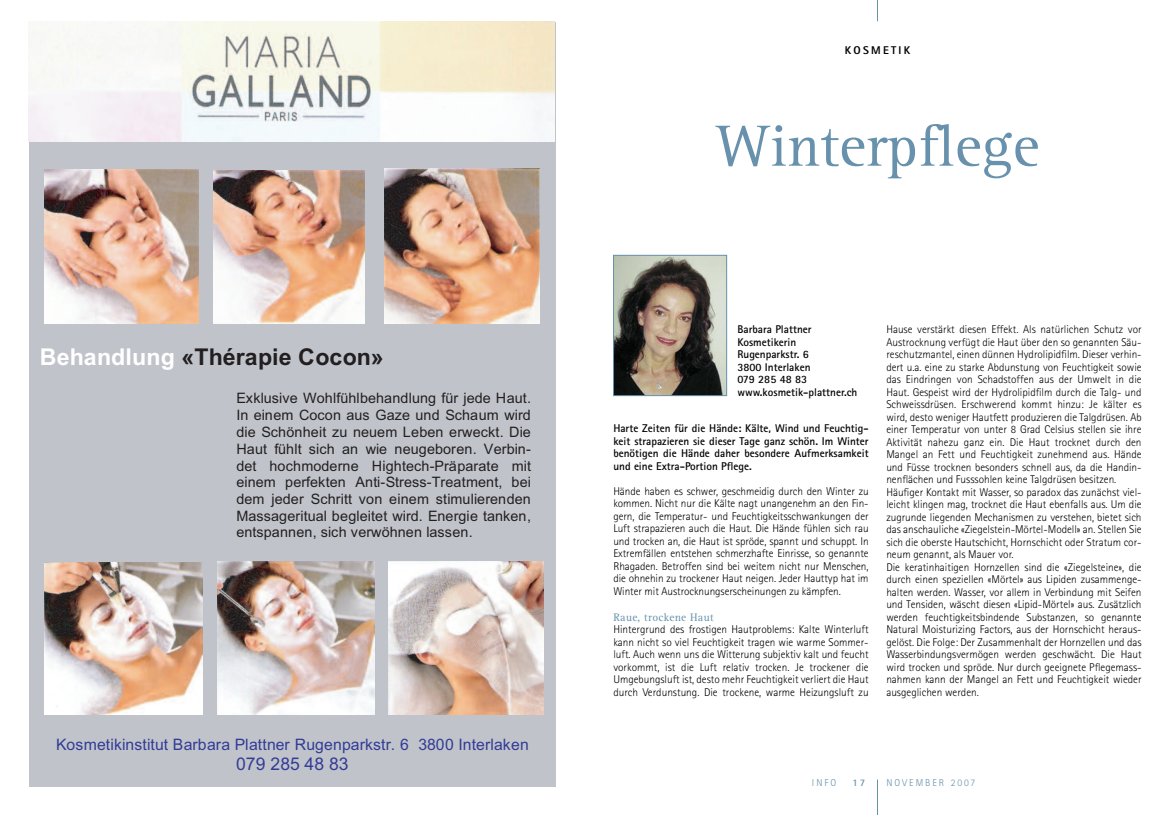
<style>
.page{position:relative;width:1170px;height:815px;background:#fff}
.page>*{position:absolute;margin:0;border:0;box-sizing:border-box;transform-origin:0 0}
.t1{font:60px "Rotis Serif";color:#6791ac}
.t2{font:700 23.12px "Arial";letter-spacing:.005em;color:#231f20}
.t3{font:17.5px "Arial";letter-spacing:.005em;color:#333b97}
.t4{font:15.75px "Arial";color:#333b97}
.t5{font:14.38px/16.8px "Arial";letter-spacing:.005em;color:#231f20;text-align:justify}
.t6{font:300 11.25px/12.5px "Rotis Sans Serif";color:#000;text-align:justify}
.t7{font:700 11.25px/12.5px "Rotis Sans Serif";color:#000;text-align:justify}
.t8{font:11.25px "Rotis Serif";letter-spacing:.025em;color:#6791ac}
.t9{font:800 11.25px "Rotis Sans Serif";letter-spacing:.2em;color:#000}
.t10{font:300 10px "Rotis Sans Serif";letter-spacing:.2em;color:#6791ac}
.t11{font:700 10px "Rotis Sans Serif";color:#6791ac}
.s1{color:#fff}
</style>
<div class="page">
<hr style="left:877px;top:780px;width:1px;height:35px;background:#6791ac">
<svg style="left:877px;top:0;width:1px;height:21px"></svg>
<img style="left:615px;top:257px;width:109px;height:137px">
<div style="left:613px;top:255px;width:113px;height:141px;border:1px solid #6791ac"></div>
<div style="left:29px;top:22px;width:527px;height:765px;background:#c0c4ca"></div>
<img style="left:45px;top:169px;width:154px;height:154px">
<img style="left:214px;top:170px;width:151px;height:153px">
<img style="left:384px;top:169px;width:155px;height:154px">
<img style="left:45px;top:562px;width:157px;height:153px">
<img style="left:217px;top:561px;width:157px;height:154px">
<img style="left:389px;top:562px;width:154px;height:153px">
<img style="left:28px;top:21px;width:526px;height:121px">
<h2 class="t2" style="left:40px;top:342px;width:345px"><span class="s1">Behandlung</span> «Thérapie Cocon»</h2>
<p class="t5" style="left:236px;top:390px;width:296px">Exklusive Wohlfühlbehandlung für jede Haut.<br>In einem Cocon aus Gaze und Schaum wird die Schönheit zu neuem Leben erweckt. Die Haut fühlt sich an wie neugeboren. Verbin&shy;det hochmoderne Hightech-Präparate mit einem perfekten Anti-Stress-Treatment, bei dem jeder Schritt von einem stimulierenden Massageritual begleitet wird. Energie tanken, entspannen, sich verwöhnen lassen.</p>
<h3 class="t4" style="left:56px;top:734px;width:474px">Kosmetikinstitut Barbara Plattner Rugenparkstr. 6 3800 Interlaken</h3>
<h3 class="t3" style="left:236px;top:752px;width:114px">079 285 48 83</h3>
<p class="t9" style="left:844px;top:46px;width:67px">KOSMETIK</p>
<h1 class="t1" style="left:715px;top:126px;width:325px">Winterpflege</h1>
<p class="t7" style="left:737px;top:324px;width:121px;text-align:left">Barbara Plattner<br>Kosmetikerin<br>Rugenparkstr. 6<br>3800 Interlaken<br>079 285 48 83 www.kosmetik-plattner.ch</p>
<p class="t7" style="left:613px;top:424px;width:257px">Harte Zeiten für die Hände: Kälte, Wind und Feuchtig&shy;keit strapazieren sie dieser Tage ganz schön. Im Winter benötigen die Hände daher besondere Aufmerksamkeit und eine Extra-Portion Pflege.</p>
<p class="t6" style="left:613px;top:486px;width:257px">Hände haben es schwer, geschmeidig durch den Winter zu kommen. Nicht nur die Kälte nagt unangenehm an den Fin&shy;gern, die Temperatur- und Feuchtigkeitsschwankungen der Luft strapazieren auch die Haut. Die Hände fühlen sich rau und trocken an, die Haut ist spröde, spannt und schuppt. In Extremfällen entstehen schmerzhafte Einrisse, so genannte Rhagaden. Betroffen sind bei weitem nicht nur Menschen, die ohnehin zu trockener Haut neigen. Jeder Hauttyp hat im Winter mit Austrocknungserscheinungen zu kämpfen.</p>
<p class="t8" style="left:613px;top:613px;width:102px">Raue, trockene Haut</p>
<p class="t6" style="left:613px;top:624px;width:257px">Hintergrund des frostigen Hautproblems: Kalte Winterluft kann nicht so viel Feuchtigkeit tragen wie warme Sommer&shy;luft. Auch wenn uns die Witterung subjektiv kalt und feucht vorkommt, ist die Luft relativ trocken. Je trockener die Umgebungsluft ist, desto mehr Feuchtigkeit verliert die Haut durch Verdunstung. Die trockene, warme Heizungsluft zu</p>
<p class="t6" style="left:886px;top:324px;width:257px;text-align:left">Hause verstärkt diesen Effekt. Als natürlichen Schutz vor Austrocknung verfügt die Haut über den so genannten Säu&shy;reschutzmantel, einen dünnen Hydrolipidfilm. Dieser verhin&shy;dert u.a. eine zu starke Abdunstung von Feuchtigkeit sowie das Eindringen von Schadstoffen aus der Umwelt in die Haut. Gespeist wird der Hydrolipidfilm durch die Talg- und Schweissdrüsen. Erschwerend kommt hinzu: Je kälter es wird, desto weniger Hautfett produzieren die Talgdrüsen. Ab einer Temperatur von unter 8 Grad Celsius stellen sie ihre Aktivität nahezu ganz ein. Die Haut trocknet durch den Mangel an Fett und Feuchtigkeit zunehmend aus. Hände und Füsse trocknen besonders schnell aus, da die Handin&shy;nenflächen und Fusssohlen keine Talgdrüsen besitzen.<br>Häufiger Kontakt mit Wasser, so paradox das zunächst viel&shy;leicht klingen mag, trocknet die Haut ebenfalls aus. Um die zugrunde liegenden Mechanismen zu verstehen, bietet sich das anschauliche «Ziegelstein-Mörtel-Modell» an. Stellen Sie sich die oberste Hautschicht, Hornschicht oder Stratum cor&shy;neum genannt, als Mauer vor.<br>Die keratinhaitigen Hornzellen sind die «Ziegelsteine», die durch einen speziellen «Mörtel» aus Lipiden zusammenge&shy;halten werden. Wasser, vor allem in Verbindung mit Seifen und Tensiden, wäscht diesen «Lipid-Mörtel» aus. Zusätzlich werden feuchtigkeitsbindende Substanzen, so genannte Natural Moisturizing Factors, aus der Hornschicht heraus&shy;gelöst. Die Folge: Der Zusammenhalt der Hornzellen und das Wasserbindungsvermögen werden geschwächt. Die Haut wird trocken und spröde. Nur durch geeignete Pflegemass&shy;nahmen kann der Mangel an Fett und Feuchtigkeit wieder ausgeglichen werden.</p>
<p class="t10" style="left:812px;top:780px;width:26px">INFO</p>
<p class="t11" style="left:852px;top:780px;width:14px">17</p>
<p class="t10" style="left:886px;top:780px;width:90px">NOVEMBER 2007</p>
</div>
